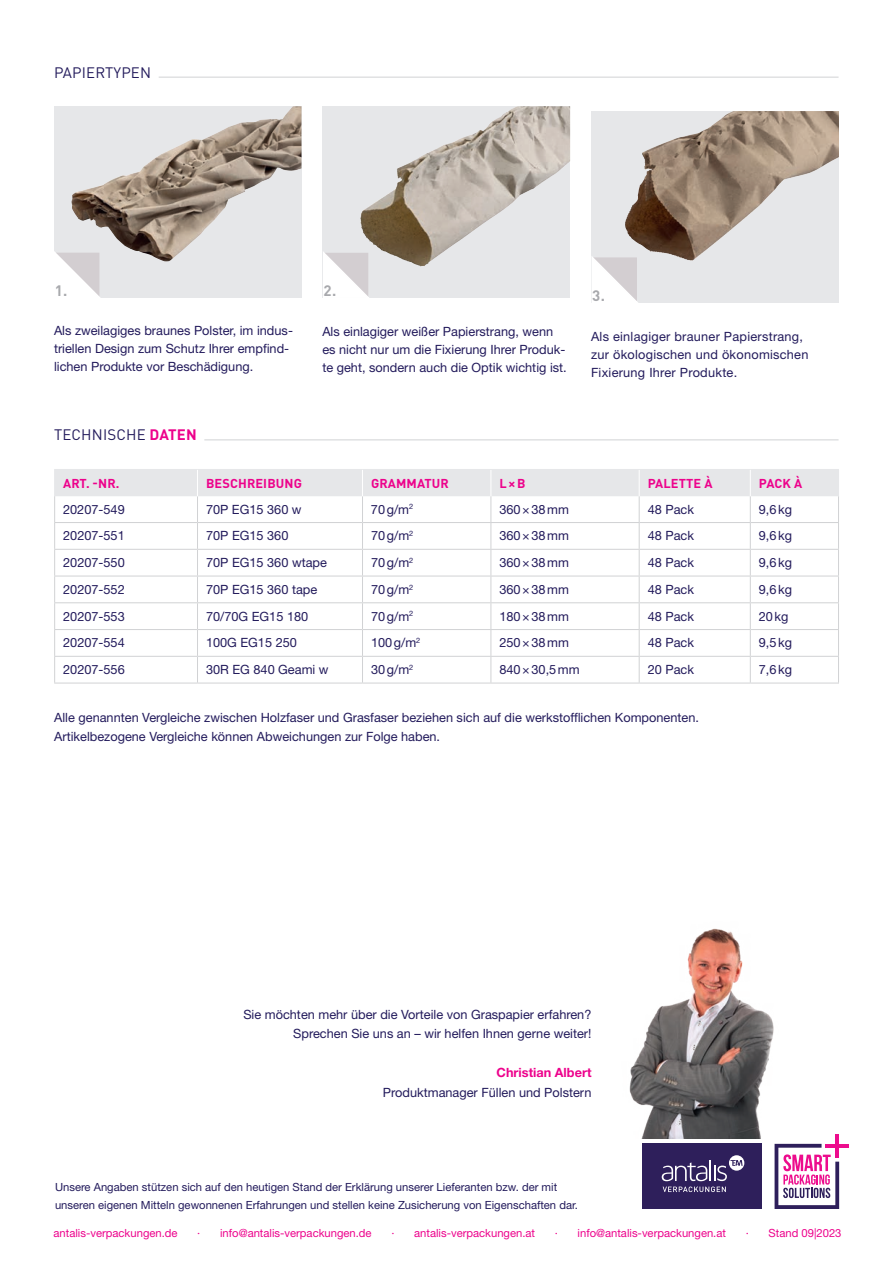
<style>
.page{position:relative;width:893px;height:1263px;background:#fff}
.page>*{position:absolute;margin:0;border:0;box-sizing:border-box;transform-origin:0 0}
.t1{font:15px "DINOT";letter-spacing:.01em;color:#231b5c}
.t2{font:700 15px "DINOT";color:#a8a9ad}
.t3{font:12.75px/18px "Helvetica Neue LT Std";color:#231b5c}
.t4{font:12.75px/18px "Helvetica Neue LT Std";letter-spacing:.02em;color:#231b5c}
.t5{font:700 12.75px "DINOT";letter-spacing:.01em;color:#ed028c}
.t6{font:700 12.75px "Helvetica Neue LT Std";color:#ed028c}
.t7{font:11.25px/18px "Helvetica Neue LT Std";color:#231b5c}
.t8{font:11.25px "Helvetica Neue LT Std";color:#ed028c}
.s1{font-weight:700;color:#ed028c}
</style>
<div class="page">
<svg style="left:323px;top:106px;width:247px;height:192px;background:#dbd9d8"></svg>
<img style="left:360px;top:106px;width:157px;height:135px">
<svg style="left:322px;top:251px;width:50px;height:47px"></svg>
<div style="left:54px;top:106px;width:247px;height:192px;background:#e6e7e9"></div>
<img style="left:71px;top:106px;width:222px;height:145px">
<svg style="left:54px;top:251px;width:46px;height:47px;background:#eae8e9"></svg>
<svg style="left:591px;top:111px;width:248px;height:191px;background:#d4cfcb"></svg>
<img style="left:625px;top:111px;width:108px;height:145px">
<svg style="left:591px;top:255px;width:50px;height:48px"></svg>
<hr style="left:54px;top:683px;width:143px;height:1px;background:#d1d2d4">
<hr style="left:197px;top:683px;width:165px;height:1px;background:#d1d2d4">
<hr style="left:362px;top:683px;width:129px;height:1px;background:#d1d2d4">
<hr style="left:491px;top:683px;width:148px;height:1px;background:#d1d2d4">
<hr style="left:639px;top:683px;width:111px;height:1px;background:#d1d2d4">
<hr style="left:750px;top:683px;width:89px;height:1px;background:#d1d2d4">
<svg style="left:54px;top:469px;width:785px;height:214px"></svg>
<div style="left:642px;top:1144px;width:119px;height:65px;background:#2e1f5b"></div>
<svg style="left:662px;top:1155px;width:82px;height:37px"></svg>
<svg style="left:775px;top:1144px;width:64px;height:65px"></svg>
<hr style="left:835px;top:1134px;width:4px;height:23px;background:#ed0c8d">
<hr style="left:825px;top:1144px;width:24px;height:4px;background:#ed0c8d">
<img style="left:629px;top:928px;width:145px;height:210px">
<hr style="left:204px;top:439px;width:635px;height:1px;background:#d1d2d4">
<hr style="left:159px;top:77px;width:680px;height:1px;background:#d1d2d4">
<p class="t1" style="left:54px;top:61px;width:99px">PAPIERTYPEN</p>
<p class="t2" style="left:55px;top:279px;width:14px">1.</p>
<p class="t2" style="left:592px;top:284px;width:14px">3.</p>
<p class="t2" style="left:324px;top:279px;width:14px">2.</p>
<p class="t3" style="left:54px;top:322px;width:240px">Als zweilagiges braunes Polster, im indus&shy;triellen Design zum Schutz Ihrer empfind&shy;lichen Produkte vor Beschädigung.</p>
<p class="t3" style="left:322px;top:323px;width:246px">Als einlagiger weißer Papierstrang, wenn es nicht nur um die Fixierung Ihrer Produk&shy;te geht, sondern auch die Optik wichtig ist.</p>
<p class="t4" style="left:591px;top:327px;width:219px">Als einlagiger brauner Papierstrang, zur ökologischen und ökonomischen<br>Fixierung Ihrer Produkte.</p>
<p class="t1" style="left:54px;top:423px;width:144px">TECHNISCHE <span class="s1">DATEN</span></p>
<p class="t5" style="left:63px;top:473px;width:58px">ART. -NR.</p>
<p class="t5" style="left:206px;top:473px;width:97px">BESCHREIBUNG</p>
<p class="t5" style="left:371px;top:473px;width:79px">GRAMMATUR</p>
<p class="t5" style="left:499px;top:473px;width:27px">L×B</p>
<p class="t5" style="left:648px;top:473px;width:66px">PALETTE À</p>
<p class="t5" style="left:759px;top:473px;width:45px">PACK À</p>
<p class="t3" style="left:63px;top:500px;width:63px">20207-549</p>
<p class="t3" style="left:206px;top:500px;width:97px">70P EG15 360 w</p>
<p class="t3" style="left:371px;top:500px;width:44px">70g/m<sup>2</sup></p>
<p class="t3" style="left:499px;top:500px;width:71px">360×38mm</p>
<p class="t3" style="left:648px;top:500px;width:48px">48 Pack</p>
<p class="t3" style="left:759px;top:500px;width:35px">9,6kg</p>
<p class="t3" style="left:63px;top:527px;width:63px">20207-551</p>
<p class="t3" style="left:206px;top:527px;width:84px">70P EG15 360</p>
<p class="t3" style="left:371px;top:527px;width:44px">70g/m<sup>2</sup></p>
<p class="t3" style="left:499px;top:527px;width:71px">360×38mm</p>
<p class="t3" style="left:648px;top:527px;width:48px">48 Pack</p>
<p class="t3" style="left:759px;top:527px;width:35px">9,6kg</p>
<p class="t3" style="left:63px;top:553px;width:63px">20207-550</p>
<p class="t3" style="left:206px;top:553px;width:122px">70P EG15 360 wtape</p>
<p class="t3" style="left:371px;top:553px;width:44px">70g/m<sup>2</sup></p>
<p class="t3" style="left:499px;top:553px;width:71px">360×38mm</p>
<p class="t3" style="left:648px;top:553px;width:48px">48 Pack</p>
<p class="t3" style="left:759px;top:553px;width:35px">9,6kg</p>
<p class="t3" style="left:63px;top:580px;width:63px">20207-552</p>
<p class="t3" style="left:206px;top:580px;width:113px">70P EG15 360 tape</p>
<p class="t3" style="left:371px;top:580px;width:44px">70g/m<sup>2</sup></p>
<p class="t3" style="left:499px;top:580px;width:71px">360×38mm</p>
<p class="t3" style="left:648px;top:580px;width:48px">48 Pack</p>
<p class="t3" style="left:759px;top:580px;width:35px">9,6kg</p>
<p class="t3" style="left:63px;top:607px;width:63px">20207-553</p>
<p class="t3" style="left:206px;top:607px;width:104px">70/70G EG15 180</p>
<p class="t3" style="left:371px;top:607px;width:44px">70g/m<sup>2</sup></p>
<p class="t3" style="left:499px;top:607px;width:71px">180×38mm</p>
<p class="t3" style="left:648px;top:607px;width:48px">48 Pack</p>
<p class="t3" style="left:759px;top:607px;width:31px">20kg</p>
<p class="t3" style="left:63px;top:634px;width:63px">20207-554</p>
<p class="t3" style="left:206px;top:634px;width:92px">100G EG15 250</p>
<p class="t3" style="left:371px;top:634px;width:51px">100g/m<sup>2</sup></p>
<p class="t3" style="left:499px;top:634px;width:71px">250×38mm</p>
<p class="t3" style="left:648px;top:634px;width:48px">48 Pack</p>
<p class="t3" style="left:759px;top:634px;width:35px">9,5kg</p>
<p class="t3" style="left:63px;top:660px;width:63px">20207-556</p>
<p class="t3" style="left:206px;top:660px;width:124px">30R EG 840 Geami w</p>
<p class="t3" style="left:371px;top:660px;width:44px">30g/m<sup>2</sup></p>
<p class="t3" style="left:499px;top:660px;width:82px">840×30,5mm</p>
<p class="t3" style="left:648px;top:660px;width:48px">20 Pack</p>
<p class="t3" style="left:759px;top:660px;width:35px">7,6kg</p>
<p class="t3" style="left:54px;top:707px;width:646px;line-height:19.5px">Alle genannten Vergleiche zwischen Holzfaser und Grasfaser beziehen sich auf die werkstofflichen Komponenten.<br>Artikelbezogene Vergleiche können Abweichungen zur Folge haben.</p>
<p class="t3" style="left:243px;top:1004px;width:350px;line-height:19.5px;text-align:right">Sie möchten mehr über die Vorteile von Graspapier erfahren?<br>Sprechen Sie uns an – wir helfen Ihnen gerne weiter!</p>
<p class="t6" style="left:497px;top:1065px;width:96px">Christian Albert</p>
<p class="t3" style="left:383px;top:1083px;width:210px">Produktmanager Füllen und Polstern</p>
<p class="t7" style="left:55px;top:1178px;width:524px">Unsere Angaben stützen sich auf den heutigen Stand der Erklärung unserer Lieferanten bzw. der mit unseren eigenen Mitteln gewonnenen Erfahrungen und stellen keine Zusicherung von Eigenschaften dar.</p>
<p class="t8" style="left:54px;top:1226px;width:125px">antalis-verpackungen.de</p>
<p class="t8" style="left:197px;top:1226px;width:176px">· info@antalis-verpackungen.de</p>
<p class="t8" style="left:391px;top:1226px;width:145px">· antalis-verpackungen.at</p>
<p class="t8" style="left:555px;top:1226px;width:173px">· info@antalis-verpackungen.at</p>
<p class="t8" style="left:746px;top:1226px;width:97px">· Stand 09|2023</p>
</div>
